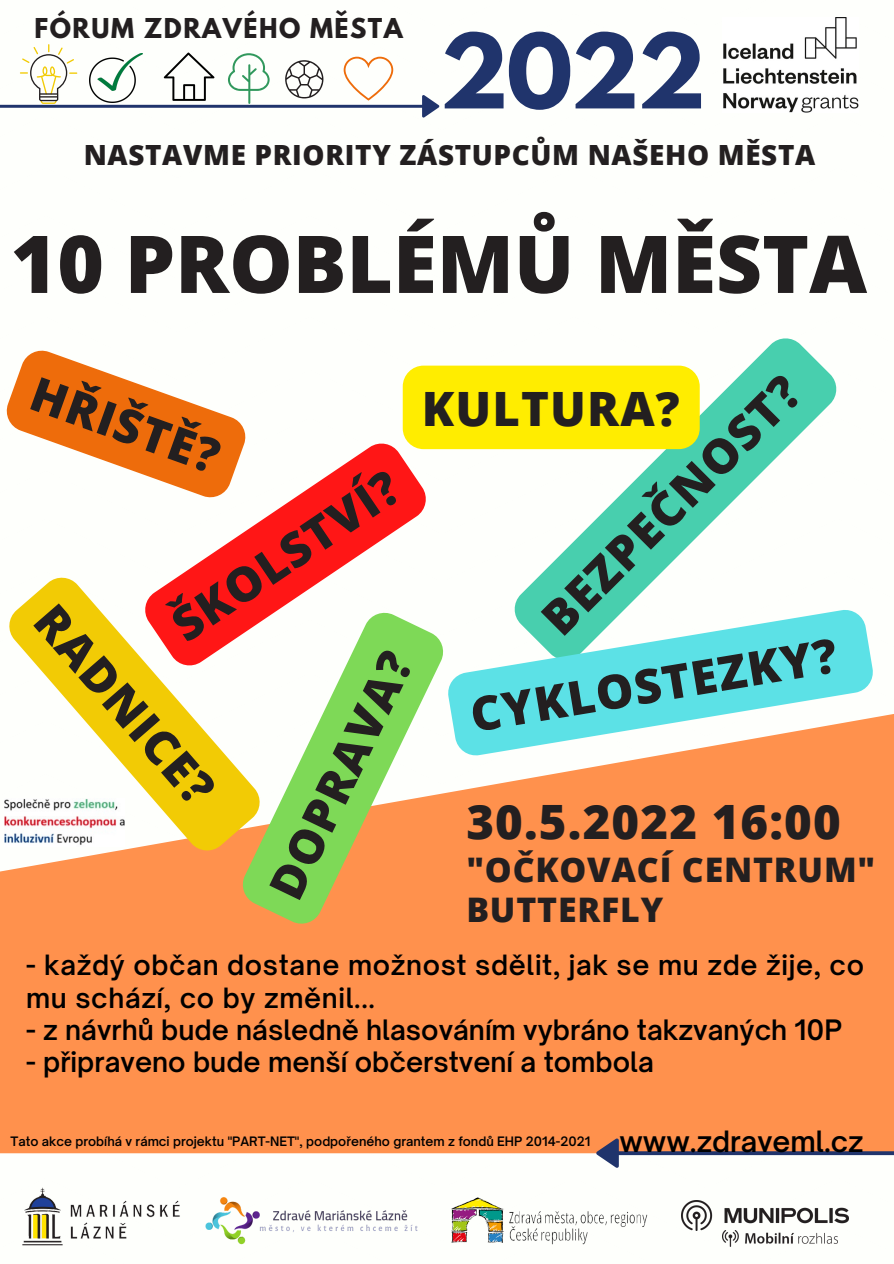
<style>
.page{position:relative;width:894px;height:1264px;background:#fff}
.page>*{position:absolute;margin:0;border:0;box-sizing:border-box;transform-origin:0 0}
.t1{font:700 91.5px "League Spartan";color:#20346c}
.t2{font:800 79.8px "Open Sans";color:#231f20}
.t3{font:800 47.55px "Open Sans";color:#231f20}
.t4{font:800 47.4px "Open Sans";letter-spacing:.025em;color:#231f20}
.t5{font:800 33.75px/40.5px "Open Sans";letter-spacing:.025em;color:#231f20}
.t6{font:600 28.05px "Open Sauce One";color:#000}
.t7{font:800 27.75px "Open Sans";letter-spacing:.025em;color:#231f20}
.t8{font:600 27px "Open Sauce One";color:#000}
.t9{font:600 26.7px/32.2px "Open Sauce One";letter-spacing:.025em;color:#000}
.t10{font:700 24.3px "League Spartan";letter-spacing:.065em;color:#231f20}
.t11{font:600 12.45px "Open Sauce One";color:#000}
</style>
<div class="page">
<img style="left:722px;top:1230px;width:115px;height:16px">
<img style="left:22px;top:1187px;width:158px;height:59px">
<img style="left:451px;top:1197px;width:197px;height:47px">
<img style="left:205px;top:1197px;width:213px;height:48px">
<div style="left:0;top:714px;width:893px;height:439px;background:#ff914d"></div>
<svg style="left:596px;top:1138px;width:297px;height:29px"></svg>
<svg style="left:0;top:44px;width:439px;height:74px"></svg>
<img style="left:90px;top:53px;width:53px;height:50px">
<img style="left:681px;top:1200px;width:167px;height:30px">
<img style="left:723px;top:17px;width:135px;height:96px">
<svg style="left:189px;top:443px;width:245px;height:163px"></svg>
<svg style="left:506px;top:338px;width:331px;height:269px"></svg>
<svg style="left:6px;top:350px;width:245px;height:153px"></svg>
<svg style="left:1px;top:569px;width:267px;height:290px"></svg>
<svg style="left:236px;top:606px;width:214px;height:324px"></svg>
<svg style="left:445px;top:607px;width:430px;height:151px;fill:#5ce1e6"></svg>
<div style="left:402px;top:365px;width:297px;height:84px;background:#ffed00;border-radius:21px"></div>
<p class="t10" style="left:34px;top:16px;width:370px">FÓRUM ZDRAVÉHO MĚSTA</p>
<p class="t1" style="left:439px;top:26px;width:268px">2022</p>
<p class="t7" style="left:84px;top:135px;width:732px">NASTAVME PRIORITY ZÁSTUPCŮM NAŠEHO MĚSTA</p>
<p class="t2" style="left:11px;top:208px;width:857px">10 PROBLÉMŮ MĚSTA</p>
<p class="t3" style="left:526px;top:602px;width:344px;rotate:-45deg">BEZPEČNOST?</p>
<p class="t4" style="left:44px;top:360px;width:198px;rotate:20deg">HŘIŠTĚ?</p>
<p class="t4" style="left:421px;top:375px;width:259px">KULTURA?</p>
<p class="t4" style="left:158px;top:601px;width:264px;rotate:-34deg">ŠKOLSTVÍ?</p>
<p class="t4" style="left:69px;top:589px;width:247px;rotate:49deg">RADNICE?</p>
<p class="t4" style="left:252px;top:880px;width:269px;rotate:-64deg">DOPRAVA?</p>
<p class="t4" style="left:465px;top:681px;width:372px;rotate:-9deg">CYKLOSTEZKY?</p>
<p class="t4" style="left:466px;top:788px;width:376px">30.5.2022 16:00</p>
<p class="t5" style="left:466px;top:848px;width:410px">"OČKOVACÍ CENTRUM"<br>BUTTERFLY</p>
<p class="t9" style="left:26px;top:949px;width:839px">- každý občan dostane možnost sdělit, jak se mu zde žije, co mu schází, co by změnil...</p>
<p class="t8" style="left:26px;top:1012px;width:817px">- z návrhů bude následně hlasováním vybráno takzvaných 10P</p>
<p class="t8" style="left:26px;top:1045px;width:629px">- připraveno bude menší občerstvení a tombola</p>
<p class="t11" style="left:11px;top:1133px;width:581px">Tato akce probíhá v rámci projektu "PART-NET", podpořeného grantem z fondů EHP 2014-2021</p>
<p class="t6" style="left:619px;top:1123px;width:246px">www.zdraveml.cz</p>
</div>
